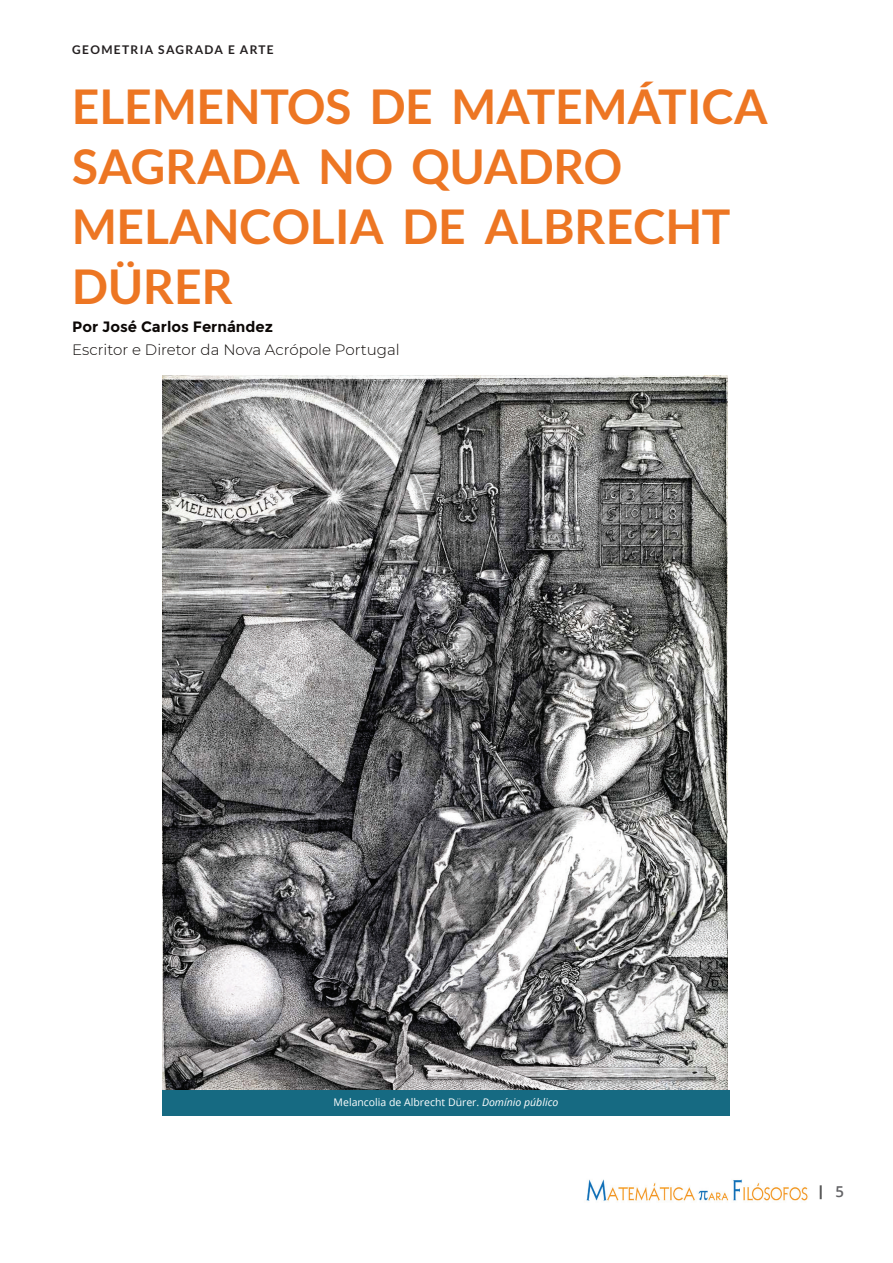
<style>
.page{position:relative;width:893px;height:1263px;background:#fff}
.page>*{position:absolute;margin:0;border:0;box-sizing:border-box;transform-origin:0 0}
.t1{font:700 48px/60px "Lato";color:#ed7623}
.t2{font:300 15px "Montserrat";color:#0c0806}
.t3{font:700 15px "Montserrat";color:#0c0806}
.t4{font:700 15px "Montserrat";color:#525252}
.t5{font:700 12px "Lato";letter-spacing:.11em;color:#231f20}
.t6{font:10.5px "Open Sans";color:#fff}
.s1{font-style:italic}
.s2{font-family:"Open Sans";font-weight:600;color:#636366}
</style>
<div class="page">
<img style="left:586px;top:1179px;width:222px;height:22px">
<div style="left:162px;top:1090px;width:568px;height:25px;background:#166a82"></div>
<img style="left:162px;top:375px;width:566px;height:715px">
<p class="t5" style="left:72px;top:43px;width:203px">GEOMETRIA SAGRADA E ARTE</p>
<p class="t1" style="left:72px;top:76px;width:697px">ELEMENTOS DE MATEMÁTICA<br>SAGRADA NO QUADRO<br>MELANCOLIA DE ALBRECHT<br>DÜRER</p>
<p class="t3" style="left:72px;top:318px;width:202px">Por José Carlos Fernández</p>
<p class="t2" style="left:72px;top:339px;width:329px">Escritor e Diretor da Nova Acrópole Portugal</p>
<p class="t6" style="left:334px;top:1095px;width:226px">Melancolia de Albrecht Dürer. <span class="s1">Domínio público</span></p>
<p class="t4" style="left:819px;top:1183px;width:27px">| <span class="s2">5</span></p>
</div>
